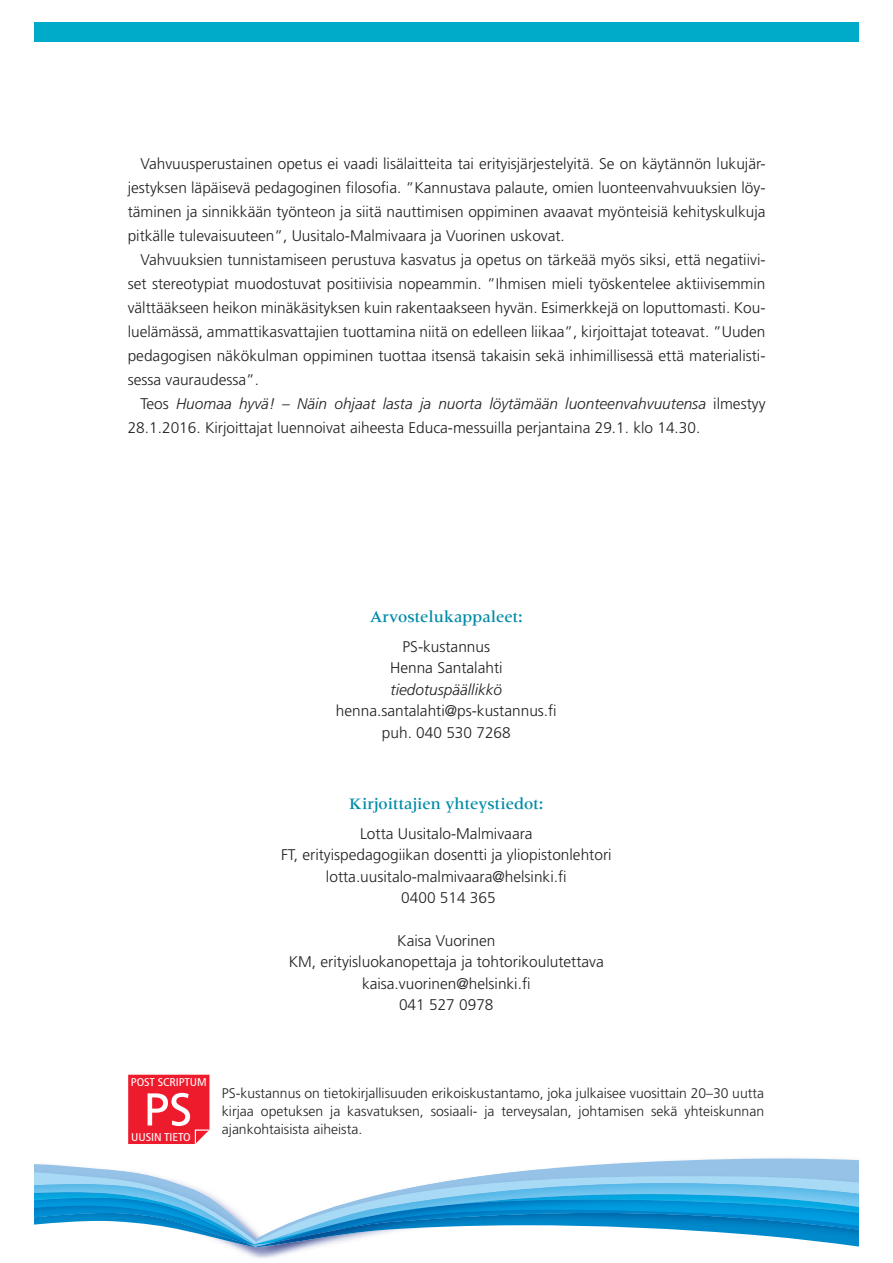
<style>
.page{position:relative;width:893px;height:1263px;background:#fff}
.page>*{position:absolute;margin:0;border:0;box-sizing:border-box;transform-origin:0 0}
.t1{font:500 16.5px "Meridien LT Std";color:#008ba7}
.t2{font:300 15.45px/24px "Frutiger";color:#231f20;text-align:center}
.t3{font:italic 300 15.45px "Frutiger";color:#231f20}
.t4{font:300 13.95px/18px "Frutiger";color:#231f20;text-align:justify}
.t5{font:condensed 11.25px "Frutiger";letter-spacing:-.01em;color:#fff;scale:1.1 1}
.s1{font-style:italic}
</style>
<div class="page">
<svg style="left:128px;top:1075px;width:81px;height:69px;background:#f03847"></svg>
<div style="left:34px;top:22px;width:825px;height:19px;background:#00aac9"></div>
<svg style="left:34px;top:1158px;width:825px;height:14px"></svg>
<img style="left:109px;top:1170px;width:427px;height:1px">
<img style="left:121px;top:1171px;width:402px;height:1px">
<img style="left:232px;top:1247px;width:81px;height:11px">
<img style="left:226px;top:1244px;width:633px;height:3px">
<img style="left:246px;top:1244px;width:34px;height:3px">
<svg style="left:34px;top:1172px;width:825px;height:11px"></svg>
<img style="left:252px;top:1245px;width:18px;height:1px">
<img style="left:247px;top:1244px;width:201px;height:1px">
<img style="left:34px;top:1183px;width:825px;height:61px">
<p class="t2" style="left:128px;top:152px;width:639px;text-align:justify;text-indent:13px">Vahvuusperustainen opetus ei vaadi lisälaitteita tai erityisjärjestelyitä. Se on käytännön lukujär&shy;jestyksen läpäisevä pedagoginen filosofia. ”Kannustava palaute, omien luonteenvahvuuksien löy&shy;täminen ja sinnikkään työnteon ja siitä nauttimisen oppiminen avaavat myönteisiä kehityskulkuja pitkälle tulevaisuuteen”, Uusitalo-Malmivaara ja Vuorinen uskovat.</p>
<p class="t2" style="left:128px;top:248px;width:639px;text-align:justify;text-indent:13px">Vahvuuksien tunnistamiseen perustuva kasvatus ja opetus on tärkeää myös siksi, että negatiivi&shy;set stereotypiat muodostuvat positiivisia nopeammin. ”Ihmisen mieli työskentelee aktiivisemmin välttääkseen heikon minäkäsityksen kuin rakentaakseen hyvän. Esimerkkejä on loputtomasti. Kou&shy;luelämässä, ammattikasvattajien tuottamina niitä on edelleen liikaa”, kirjoittajat toteavat. ”Uuden pedagogisen näkökulman oppiminen tuottaa itsensä takaisin sekä inhimillisessä että materialisti&shy;sessa vauraudessa”.</p>
<p class="t2" style="left:128px;top:392px;width:639px;text-align:left;text-indent:13px">Teos <span class="s1">Huomaa hyvä! – Näin ohjaat lasta ja nuorta löytämään luonteenvahvuutensa</span> ilmestyy<br>28.1.2016. Kirjoittajat luennoivat aiheesta Educa-messuilla perjantaina 29.1. klo 14.30.</p>
<p class="t1" style="left:370px;top:607px;width:155px">Arvostelukappaleet:</p>
<p class="t2" style="left:390px;top:636px;width:114px;line-height:21.5px">PS-kustannus<br>Henna Santalahti</p>
<p class="t3" style="left:391px;top:680px;width:113px">tiedotuspäällikkö</p>
<p class="t2" style="left:336px;top:700px;width:222px;line-height:21.5px">henna.santalahti@ps-kustannus.fi puh. 040 530 7268</p>
<p class="t1" style="left:349px;top:794px;width:196px">Kirjoittajien yhteystiedot:</p>
<p class="t2" style="left:281px;top:823px;width:332px;line-height:21.5px">Lotta Uusitalo-Malmivaara<br>FT, erityispedagogiikan dosentti ja yliopistonlehtori lotta.uusitalo-malmivaara@helsinki.fi<br>0400 514 365</p>
<p class="t2" style="left:289px;top:930px;width:317px;line-height:21.5px">Kaisa Vuorinen<br>KM, erityisluokanopettaja ja tohtorikoulutettava kaisa.vuorinen@helsinki.fi<br>041 527 0978</p>
<p class="t5" style="left:131px;top:1075px;width:71px">POST SCRIPTUM</p>
<p class="t5" style="left:131px;top:1130px;width:56px">UUSIN TIETO</p>
<p class="t4" style="left:222px;top:1084px;width:544px">PS-kustannus on tietokirjallisuuden erikoiskustantamo, joka julkaisee vuosittain 20–30 uutta kirjaa opetuksen ja kasvatuksen, sosiaali- ja terveysalan, johtamisen sekä yhteiskunnan ajankohtaisista aiheista.</p>
</div>
